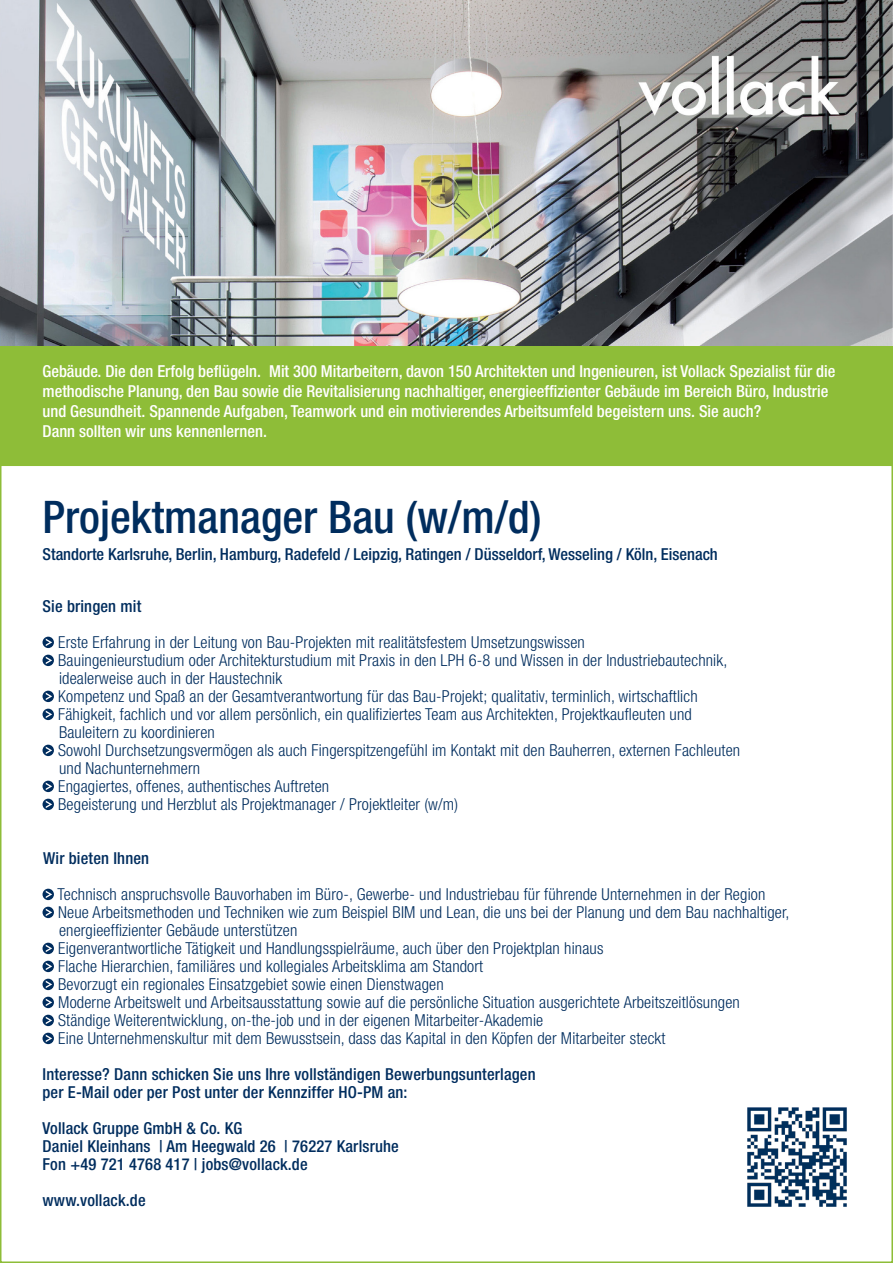
<style>
.page{position:relative;width:893px;height:1263px;background:#fff}
.page>*{position:absolute;margin:0;border:0;box-sizing:border-box;transform-origin:0 0}
.t1{font:500 condensed 45px "Helvetica Neue LT Pro";color:#002d5e}
.Aufzählung_Dunkelbla{font:300 condensed 16.5px "Helvetica Neue LT Pro";letter-spacing:.01em;color:#002d5e}
.Aufzählung_Dunkelbla-2{font:500 condensed 16.5px "Helvetica Neue LT Pro";letter-spacing:.01em;color:#002d5e}
.t2{font:500 condensed 16.5px/19.8px "Helvetica Neue LT Pro";color:#fff}
</style>
<div class="page">
<div style="left:0;top:0;width:893px;height:464px;background:#8ebd38"></div>
<img style="left:0;top:0;width:893px;height:346px">
<img style="left:747px;top:1107px;width:100px;height:100px">
<svg style="left:43px;top:637px;width:11px;height:11px"></svg>
<svg style="left:43px;top:655px;width:11px;height:11px"></svg>
<svg style="left:43px;top:691px;width:11px;height:11px"></svg>
<svg style="left:43px;top:709px;width:11px;height:11px"></svg>
<svg style="left:43px;top:745px;width:11px;height:11px"></svg>
<svg style="left:43px;top:781px;width:11px;height:11px"></svg>
<svg style="left:43px;top:799px;width:11px;height:11px"></svg>
<svg style="left:43px;top:889px;width:11px;height:11px"></svg>
<svg style="left:43px;top:907px;width:11px;height:11px"></svg>
<svg style="left:43px;top:943px;width:11px;height:11px"></svg>
<svg style="left:43px;top:961px;width:11px;height:11px"></svg>
<svg style="left:43px;top:979px;width:11px;height:11px"></svg>
<svg style="left:43px;top:997px;width:11px;height:11px"></svg>
<svg style="left:43px;top:1015px;width:11px;height:11px"></svg>
<svg style="left:43px;top:1033px;width:11px;height:11px"></svg>
<p class="t2" style="left:43px;top:361px;width:794px">Gebäude. Die den Erfolg beflügeln. Mit 300 Mitarbeitern, davon 150 Architekten und Ingenieuren, ist Vollack Spezialist für die methodische Planung, den Bau sowie die Revitalisierung nachhaltiger, energieeffizienter Gebäude im Bereich Büro, Industrie und Gesundheit. Spannende Aufgaben, Teamwork und ein motivierendes Arbeitsumfeld begeistern uns. Sie auch?</p>
<p class="t2" style="left:43px;top:421px;width:226px">Dann sollten wir uns kennenlernen.</p>
<p class="t1" style="left:43px;top:490px;width:500px">Projektmanager Bau (w/m/d)</p>
<p class="Aufzählung_Dunkelbla-2" style="left:43px;top:545px;width:677px">Standorte Karlsruhe, Berlin, Hamburg, Radefeld / Leipzig, Ratingen / Düsseldorf, Wesseling / Köln, Eisenach</p>
<p class="Aufzählung_Dunkelbla-2" style="left:43px;top:596px;width:100px">Sie bringen mit</p>
<p class="Aufzählung_Dunkelbla" style="left:58px;top:633px;width:528px">Erste Erfahrung in der Leitung von Bau-Projekten mit realitätsfestem Umsetzungswissen</p>
<p class="Aufzählung_Dunkelbla" style="left:58px;top:651px;width:671px">Bauingenieurstudium oder Architekturstudium mit Praxis in den LPH 6-8 und Wissen in der Industriebautechnik,</p>
<p class="Aufzählung_Dunkelbla" style="left:59px;top:669px;width:225px">idealerweise auch in der Haustechnik</p>
<p class="Aufzählung_Dunkelbla" style="left:58px;top:687px;width:641px">Kompetenz und Spaß an der Gesamtverantwortung für das Bau-Projekt; qualitativ, terminlich, wirtschaftlich</p>
<p class="Aufzählung_Dunkelbla" style="left:58px;top:705px;width:635px">Fähigkeit, fachlich und vor allem persönlich, ein qualifiziertes Team aus Architekten, Projektkaufleuten und</p>
<p class="Aufzählung_Dunkelbla" style="left:59px;top:723px;width:157px">Bauleitern zu koordinieren</p>
<p class="Aufzählung_Dunkelbla" style="left:58px;top:741px;width:683px">Sowohl Durchsetzungsvermögen als auch Fingerspitzengefühl im Kontakt mit den Bauherren, externen Fachleuten</p>
<p class="Aufzählung_Dunkelbla" style="left:59px;top:759px;width:143px">und Nachunternehmern</p>
<p class="Aufzählung_Dunkelbla" style="left:58px;top:777px;width:273px">Engagiertes, offenes, authentisches Auftreten</p>
<p class="Aufzählung_Dunkelbla" style="left:58px;top:795px;width:401px">Begeisterung und Herzblut als Projektmanager / Projektleiter (w/m)</p>
<p class="Aufzählung_Dunkelbla-2" style="left:43px;top:848px;width:107px">Wir bieten Ihnen</p>
<p class="Aufzählung_Dunkelbla" style="left:58px;top:885px;width:709px">Technisch anspruchsvolle Bauvorhaben im Büro-, Gewerbe- und Industriebau für führende Unternehmen in der Region</p>
<p class="Aufzählung_Dunkelbla" style="left:58px;top:903px;width:733px">Neue Arbeitsmethoden und Techniken wie zum Beispiel BIM und Lean, die uns bei der Planung und dem Bau nachhaltiger,</p>
<p class="Aufzählung_Dunkelbla" style="left:59px;top:921px;width:240px">energieeffizienter Gebäude unterstützen</p>
<p class="Aufzählung_Dunkelbla" style="left:58px;top:939px;width:547px">Eigenverantwortliche Tätigkeit und Handlungsspielräume, auch über den Projektplan hinaus</p>
<p class="Aufzählung_Dunkelbla" style="left:58px;top:957px;width:426px">Flache Hierarchien, familiäres und kollegiales Arbeitsklima am Standort</p>
<p class="Aufzählung_Dunkelbla" style="left:58px;top:975px;width:387px">Bevorzugt ein regionales Einsatzgebiet sowie einen Dienstwagen</p>
<p class="Aufzählung_Dunkelbla" style="left:58px;top:993px;width:683px">Moderne Arbeitswelt und Arbeitsausstattung sowie auf die persönliche Situation ausgerichtete Arbeitszeitlösungen</p>
<p class="Aufzählung_Dunkelbla" style="left:58px;top:1011px;width:486px">Ständige Weiterentwicklung, on-the-job und in der eigenen Mitarbeiter-Akademie</p>
<p class="Aufzählung_Dunkelbla" style="left:58px;top:1029px;width:609px">Eine Unternehmenskultur mit dem Bewusstsein, dass das Kapital in den Köpfen der Mitarbeiter steckt</p>
<p class="Aufzählung_Dunkelbla-2" style="left:43px;top:1064px;width:495px">Interesse? Dann schicken Sie uns Ihre vollständigen Bewerbungsunterlagen</p>
<p class="Aufzählung_Dunkelbla-2" style="left:43px;top:1082px;width:367px">per E-Mail oder per Post unter der Kennziffer HO-PM an:</p>
<p class="Aufzählung_Dunkelbla-2" style="left:43px;top:1118px;width:201px">Vollack Gruppe GmbH &amp; Co. KG</p>
<p class="Aufzählung_Dunkelbla-2" style="left:43px;top:1136px;width:358px">Daniel Kleinhans | Am Heegwald 26 | 76227 Karlsruhe</p>
<p class="Aufzählung_Dunkelbla-2" style="left:43px;top:1154px;width:267px">Fon +49 721 4768 417 | jobs@vollack.de</p>
<p class="Aufzählung_Dunkelbla-2" style="left:43px;top:1190px;width:105px">www.vollack.de</p>
</div>
